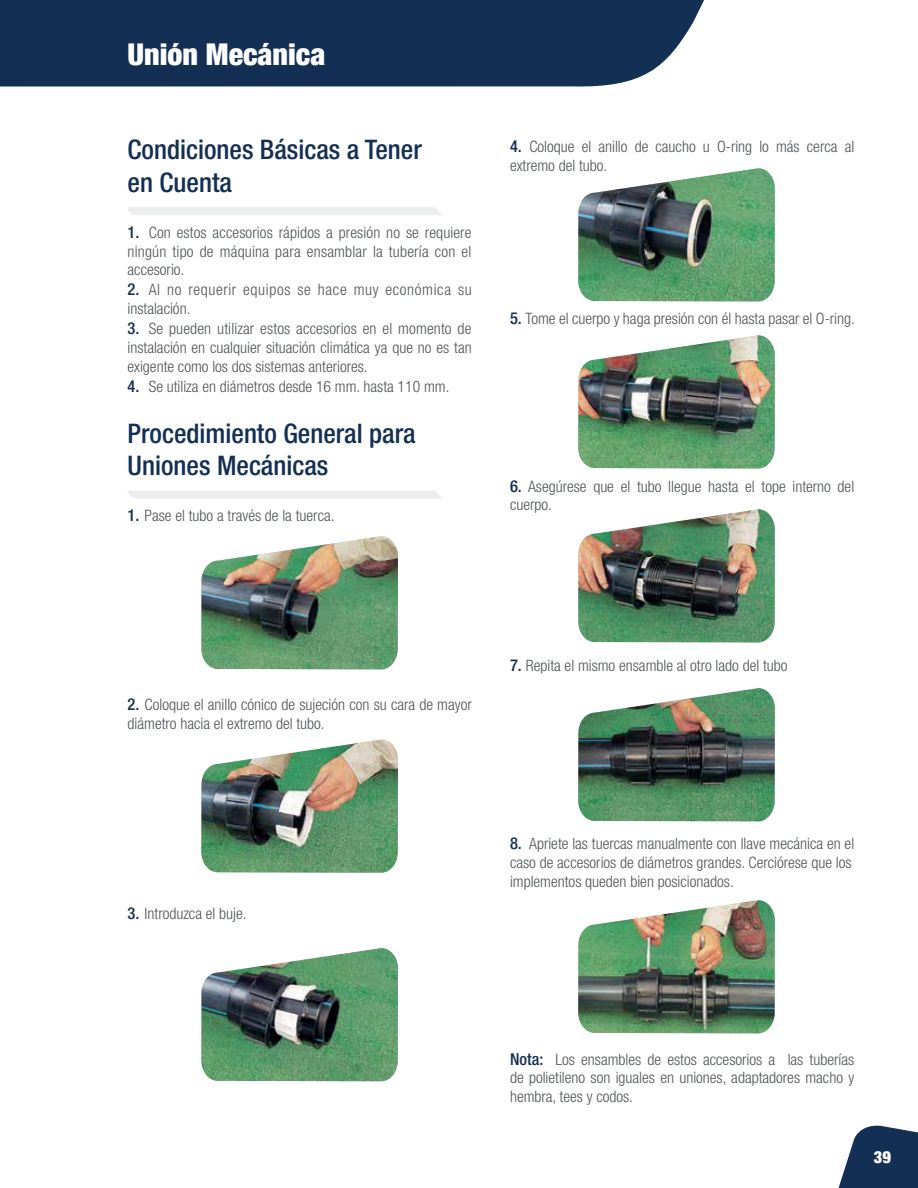
<style>
.page{position:relative;width:918px;height:1188px;background:#fff}
.page>*{position:absolute;margin:0;border:0;box-sizing:border-box;transform-origin:0 0}
.t1{font:900 condensed 30px "Helvetica Neue";color:#fff}
.t2{font:500 condensed 27px/32.4px "Helvetica Neue LT Std";color:#132f54}
.t3{font:900 condensed 16.5px "Helvetica Neue";color:#fff}
.t4{font:300 condensed 15.75px/18.9px "Helvetica Neue LT Std";color:#505457}
.t5{font:300 condensed 15.75px/18.9px "Helvetica Neue LT Std";letter-spacing:.04em;color:#505457}
.s1{font-weight:500;font-size:16.5px;color:#132f54}
</style>
<div class="page">
<svg style="left:838px;top:1125px;width:80px;height:63px"></svg>
<div style="left:0;top:0;width:704px;height:87px;background:#132f54"></div>
<img style="left:201px;top:536px;width:197px;height:133px">
<img style="left:578px;top:168px;width:197px;height:133px">
<img style="left:578px;top:335px;width:197px;height:134px">
<img style="left:578px;top:509px;width:197px;height:133px">
<img style="left:578px;top:688px;width:197px;height:133px">
<img style="left:578px;top:900px;width:197px;height:133px">
<img style="left:201px;top:740px;width:197px;height:133px">
<img style="left:201px;top:948px;width:197px;height:133px">
<div style="left:128px;top:207px;width:314px;height:8px;background:#eceded"></div>
<div style="left:128px;top:490px;width:314px;height:9px;background:#eceded"></div>
<h1 class="t1" style="left:128px;top:36px;width:199px">Unión Mecánica</h1>
<h2 class="t2" style="left:128px;top:133px;width:296px">Condiciones Básicas a Tener en Cuenta</h2>
<p class="t4" style="left:128px;top:223px;width:345px;text-align:justify"><span class="s1">1.</span> Con estos accesorios rápidos a presión no se requiere ningún tipo de máquina para ensamblar la tubería con el accesorio.</p>
<p class="t5" style="left:128px;top:280px;width:346px"><span class="s1">2.</span> Al no requerir equipos se hace muy económica su instalación.</p>
<p class="t4" style="left:128px;top:319px;width:346px;text-align:justify"><span class="s1">3.</span> Se pueden utilizar estos accesorios en el momento de instalación en cualquier situación climática ya que no es tan exigente como los dos sistemas anteriores.</p>
<p class="t4" style="left:128px;top:376px;width:323px"><span class="s1">4.</span> Se utiliza en diámetros desde 16 mm. hasta 110 mm.</p>
<h2 class="t2" style="left:128px;top:417px;width:290px">Procedimiento General para<br>Uniones Mecánicas</h2>
<p class="t4" style="left:128px;top:506px;width:209px"><span class="s1">1.</span> Pase el tubo a través de la tuerca.</p>
<p class="t4" style="left:510px;top:137px;width:346px"><span class="s1">4.</span> Coloque el anillo de caucho u O-ring lo más cerca al extremo del tubo.</p>
<p class="t4" style="left:510px;top:308px;width:346px"><span class="s1">5.</span> Tome el cuerpo y haga presión con él hasta pasar el O-ring.</p>
<p class="t4" style="left:510px;top:476px;width:346px"><span class="s1">6.</span> Asegúrese que el tubo llegue hasta el tope interno del cuerpo.</p>
<p class="t4" style="left:128px;top:695px;width:346px"><span class="s1">2.</span> Coloque el anillo cónico de sujeción con su cara de mayor diámetro hacia el extremo del tubo.</p>
<p class="t4" style="left:510px;top:656px;width:279px"><span class="s1">7.</span> Repita el mismo ensamble al otro lado del tubo</p>
<p class="t4" style="left:128px;top:904px;width:120px"><span class="s1">3.</span> Introduzca el buje.</p>
<p class="t4" style="left:510px;top:834px;width:346px"><span class="s1">8.</span> Apriete las tuercas manualmente con llave mecánica en el caso de accesorios de diámetros grandes. Cerciórese que los implementos queden bien posicionados.</p>
<p class="t4" style="left:510px;top:1049px;width:346px;text-align:justify"><span class="s1">Nota:</span> Los ensambles de estos accesorios a las tuberías de polietileno son iguales en uniones, adaptadores macho y hembra, tees y codos.</p>
<p class="t3" style="left:874px;top:1147px;width:19px">39</p>
</div>
